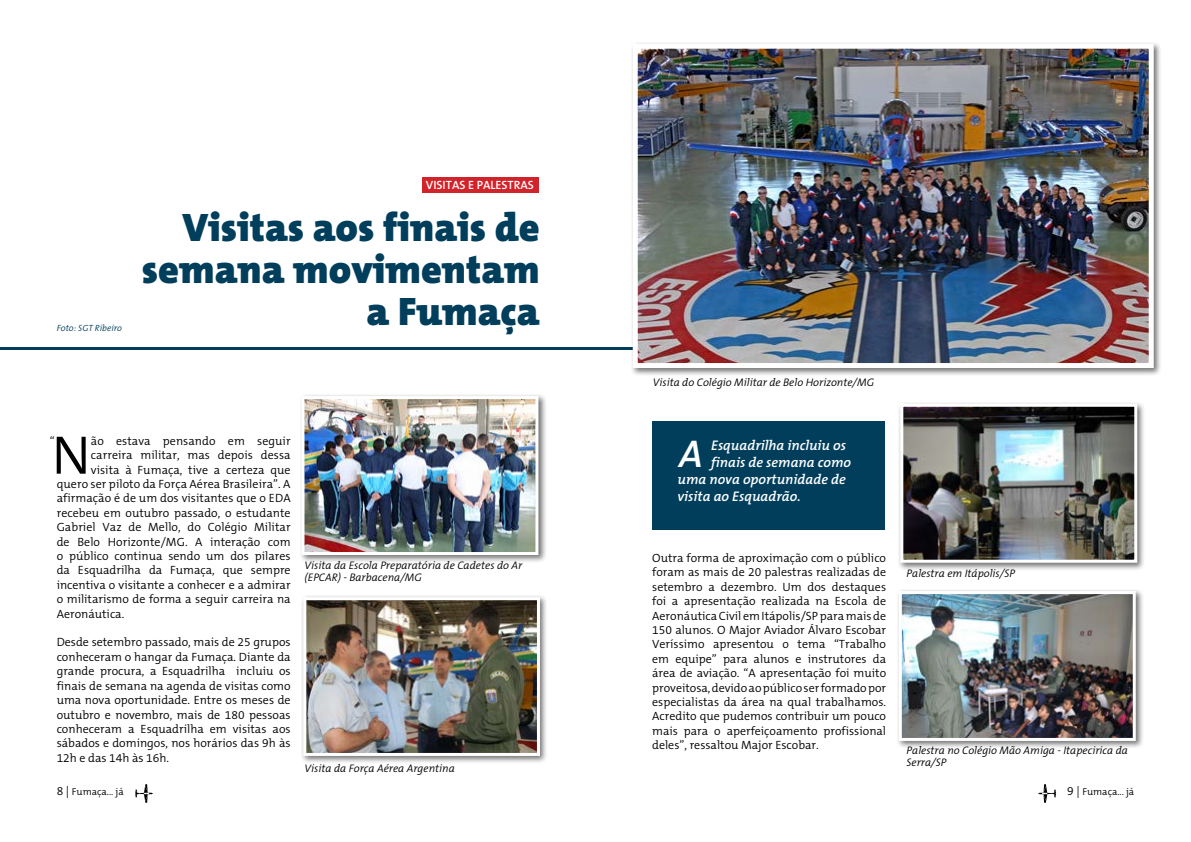
<style>
.page{position:relative;width:1191px;height:842px;background:#fff}
.page>*{position:absolute;margin:0;border:0;box-sizing:border-box;transform-origin:0 0}
.t1{font:300 54.7px "The Mix B4";color:#000}
.t2{font:900 40px/42px "The Mix B9";color:#003e5c;text-align:right}
.t3{font:italic 600 38.9px "The Mix B6";color:#fff}
.t4{font:italic 600 14px "The Mix B6";color:#fff}
.t5{font:300 12px/14.4px "The Mix B4";color:#000;text-align:justify}
.t6{font:600 12px "The Mix B6";color:#fff}
.t7{font:italic 300 11px/12px "The Mix B4";color:#000}
.t8{font:300 10px "The Mix B4";color:#000}
.t9{font:italic 300 9px "The Mix B4";color:#003e5c}
.s1{font-size:12px}
</style>
<div class="page">
<svg style="left:135px;top:784px;width:18px;height:19px"></svg>
<svg style="left:1038px;top:784px;width:19px;height:19px"></svg>
<div style="left:898px;top:401px;width:248px;height:170px;background:#000;opacity:.55"></div>
<img style="left:904px;top:408px;width:229px;height:151px">
<div style="left:900px;top:404px;width:237px;height:159px;border:3px solid #fff"></div>
<div style="left:896px;top:589px;width:248px;height:160px;background:#000;opacity:.55"></div>
<img style="left:902px;top:595px;width:229px;height:142px">
<div style="left:898px;top:591px;width:237px;height:150px;border:3px solid #fff"></div>
<hr style="left:0;top:347px;width:652px;height:2px;background:#003e5c">
<div style="left:630px;top:41px;width:531px;height:335px;background:#000;opacity:.55"></div>
<img style="left:639px;top:50px;width:508px;height:312px">
<div style="left:633px;top:44px;width:520px;height:324px;border:5px solid #fff"></div>
<div style="left:422px;top:177px;width:116px;height:16px;background:#d2232a"></div>
<div style="left:299px;top:394px;width:248px;height:170px;background:#000;opacity:.55"></div>
<img style="left:305px;top:400px;width:229px;height:151px">
<div style="left:301px;top:396px;width:237px;height:159px;border:3px solid #fff"></div>
<div style="left:301px;top:595px;width:247px;height:169px;background:#000;opacity:.55"></div>
<img style="left:307px;top:601px;width:229px;height:151px">
<div style="left:303px;top:597px;width:237px;height:159px;border:3px solid #fff"></div>
<div style="left:652px;top:421px;width:233px;height:108px;background:#003e5c"></div>
<p class="t9" style="left:57px;top:323px;width:67px">Foto: SGT Ribeiro</p>
<p class="t6" style="left:426px;top:179px;width:109px">VISITAS E PALESTRAS</p>
<h2 class="t2" style="left:142px;top:208px;width:399px">Visitas aos finais de semana movimentam a Fumaça</h2>
<p class="t7" style="left:653px;top:377px;width:223px">Visita do Colégio Militar de Belo Horizonte/MG</p>
<p class="t5" style="left:50px;top:434px;width:6px">“</p>
<h1 class="t1" style="left:52px;top:426px;width:40px">N</h1>
<p class="t5" style="left:91px;top:434px;width:201px">ão estava pensando em seguir</p>
<p class="t5" style="left:91px;top:448px;width:201px">carreira militar, mas depois dessa</p>
<p class="t5" style="left:91px;top:463px;width:201px">visita à Fumaça, tive a certeza que</p>
<p class="t5" style="left:57px;top:477px;width:235px">quero ser piloto da Força Aérea Brasileira”. A</p>
<p class="t5" style="left:57px;top:492px;width:235px">afirmação é de um dos visitantes que o EDA</p>
<p class="t5" style="left:57px;top:506px;width:235px">recebeu em outubro passado, o estudante</p>
<p class="t5" style="left:57px;top:520px;width:235px">Gabriel Vaz de Mello, do Colégio Militar</p>
<p class="t5" style="left:57px;top:535px;width:235px">de Belo Horizonte/MG. A interação com</p>
<p class="t5" style="left:57px;top:549px;width:235px">o público continua sendo um dos pilares</p>
<p class="t5" style="left:57px;top:564px;width:235px">da Esquadrilha da Fumaça, que sempre</p>
<p class="t5" style="left:57px;top:578px;width:235px">incentiva o visitante a conhecer e a admirar</p>
<p class="t5" style="left:57px;top:592px;width:235px">o militarismo de forma a seguir carreira na</p>
<p class="t5" style="left:57px;top:607px;width:69px">Aeronáutica.</p>
<p class="t5" style="left:57px;top:636px;width:235px">Desde setembro passado, mais de 25 grupos conheceram o hangar da Fumaça. Diante da grande procura, a Esquadrilha incluiu os finais de semana na agenda de visitas como uma nova oportunidade. Entre os meses de outubro e novembro, mais de 180 pessoas conheceram a Esquadrilha em visitas aos sábados e domingos, nos horários das 9h às 12h e das 14h às 16h.</p>
<h3 class="t3" style="left:679px;top:433px;width:25px">A</h3>
<p class="t4" style="left:711px;top:438px;width:136px">Esquadrilha incluiu os</p>
<p class="t4" style="left:711px;top:455px;width:141px">finais de semana como</p>
<p class="t4" style="left:677px;top:472px;width:170px">uma nova oportunidade de</p>
<p class="t4" style="left:677px;top:488px;width:125px">visita ao Esquadrão.</p>
<p class="t5" style="left:652px;top:551px;width:235px">Outra forma de aproximação com o público foram as mais de 20 palestras realizadas de setembro a dezembro. Um dos destaques foi a apresentação realizada na Escola de Aeronáutica Civil em Itápolis/SP para mais de 150 alunos. O Major Aviador Álvaro Escobar Veríssimo apresentou o tema “Trabalho em equipe” para alunos e instrutores da área de aviação. “A apresentação foi muito proveitosa, devido ao público ser formado por especialistas da área na qual trabalhamos.<br>Acredito que pudemos contribuir um pouco mais para o aperfeiçoamento profissional deles”, ressaltou Major Escobar.</p>
<p class="t7" style="left:305px;top:560px;width:219px">Visita da Escola Preparatória de Cadetes do Ar (EPCAR) - Barbacena/MG</p>
<p class="t7" style="left:906px;top:568px;width:110px">Palestra em Itápolis/SP</p>
<p class="t7" style="left:906px;top:745px;width:223px">Palestra no Colégio Mão Amiga - Itapecirica da<br>Serra/SP</p>
<p class="t7" style="left:305px;top:762px;width:152px">Visita da Força Aérea Argentina</p>
<p class="t8" style="left:57px;top:786px;width:69px"><span class="s1">8 |</span> Fumaça... já</p>
<p class="t8" style="left:1067px;top:786px;width:69px"><span class="s1">9 |</span> Fumaça... já</p>
</div>
